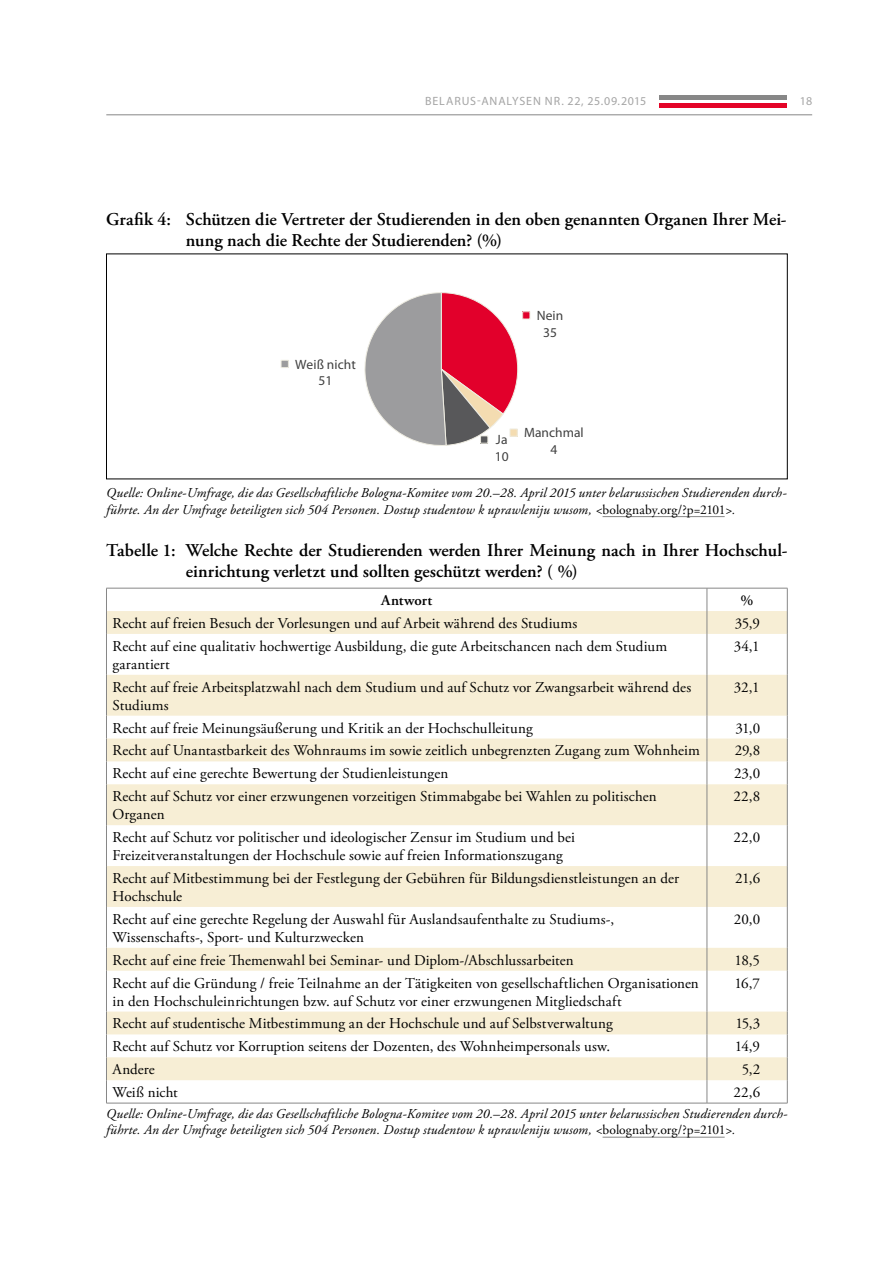
<style>
.page{position:relative;width:893px;height:1263px;background:#fff}
.page>*{position:absolute;margin:0;border:0;box-sizing:border-box;transform-origin:0 0}
.t1{font:600 18px/21.6px "Adobe Garamond Pro";letter-spacing:-.005em;color:#000}
.t2{font:15px/18px "Adobe Garamond Pro";letter-spacing:.01em;color:#000}
.t3{font:600 15px "Adobe Garamond Pro";letter-spacing:.015em;color:#000}
.t4{font:italic 13.5px/16.2px "Adobe Garamond Pro";letter-spacing:.01em;color:#000}
.t5{font:13.5px/16.4px "Myriad Pro";letter-spacing:.005em;color:#404040;text-align:center}
.t6{font:12px "Myriad Pro";letter-spacing:.07em;color:#a5a5a5}
.s1{font-style:normal}
</style>
<div class="page">
<div style="left:659px;top:103px;width:128px;height:5px;background:#e40428"></div>
<hr style="left:659px;top:96px;width:128px;height:4px;background:#878787">
<hr style="left:106px;top:114px;width:706px;height:1px;background:#878787">
<svg style="left:364px;top:292px;width:154px;height:154px"></svg>
<div style="left:523px;top:312px;width:7px;height:7px;background:#e2002b"></div>
<div style="left:522px;top:312px;width:8px;height:7px;border:1px solid #eeece1"></div>
<div style="left:510px;top:429px;width:7px;height:7px;background:#f4dcb1"></div>
<div style="left:510px;top:429px;width:7px;height:7px;border:1px solid #eeece1"></div>
<div style="left:481px;top:436px;width:7px;height:7px;background:#58585a"></div>
<div style="left:480px;top:436px;width:8px;height:7px;border:1px solid #eeece1"></div>
<div style="left:281px;top:360px;width:7px;height:8px;background:#9c9c9e"></div>
<div style="left:281px;top:360px;width:8px;height:8px;border:1px solid #eeece1"></div>
<hr style="left:603px;top:516px;width:122px;height:1px;background:#878787">
<hr style="left:603px;top:1137px;width:122px;height:1px;background:#878787">
<svg style="left:107px;top:611px;width:680px;height:469px"></svg>
<svg style="left:707px;top:589px;width:1px;height:45px"></svg>
<hr style="left:707px;top:634px;width:1px;height:41px;background:#878787">
<hr style="left:707px;top:675px;width:1px;height:41px;background:#878787">
<svg style="left:707px;top:716px;width:1px;height:68px"></svg>
<hr style="left:707px;top:784px;width:1px;height:41px;background:#878787">
<hr style="left:707px;top:825px;width:1px;height:41px;background:#878787">
<hr style="left:707px;top:866px;width:1px;height:41px;background:#878787">
<hr style="left:707px;top:907px;width:1px;height:41px;background:#878787">
<svg style="left:707px;top:948px;width:1px;height:23px"></svg>
<hr style="left:707px;top:971px;width:1px;height:40px;background:#878787">
<hr style="left:106px;top:588px;width:601px;height:1px;background:#878787">
<hr style="left:707px;top:588px;width:80px;height:1px;background:#878787">
<svg style="left:106px;top:588px;width:1px;height:46px"></svg>
<svg style="left:787px;top:588px;width:1px;height:46px"></svg>
<hr style="left:106px;top:634px;width:1px;height:41px;background:#878787">
<hr style="left:787px;top:634px;width:1px;height:41px;background:#878787">
<hr style="left:106px;top:675px;width:1px;height:41px;background:#878787">
<hr style="left:787px;top:675px;width:1px;height:41px;background:#878787">
<svg style="left:106px;top:716px;width:1px;height:68px"></svg>
<svg style="left:787px;top:716px;width:1px;height:68px"></svg>
<hr style="left:106px;top:784px;width:1px;height:41px;background:#878787">
<hr style="left:787px;top:784px;width:1px;height:41px;background:#878787">
<hr style="left:106px;top:825px;width:1px;height:41px;background:#878787">
<hr style="left:787px;top:825px;width:1px;height:41px;background:#878787">
<hr style="left:106px;top:866px;width:1px;height:41px;background:#878787">
<hr style="left:787px;top:866px;width:1px;height:41px;background:#878787">
<hr style="left:106px;top:907px;width:1px;height:41px;background:#878787">
<hr style="left:787px;top:907px;width:1px;height:41px;background:#878787">
<svg style="left:106px;top:948px;width:1px;height:23px"></svg>
<svg style="left:787px;top:948px;width:1px;height:23px"></svg>
<hr style="left:106px;top:971px;width:1px;height:40px;background:#878787">
<hr style="left:787px;top:971px;width:1px;height:40px;background:#878787">
<svg style="left:106px;top:1011px;width:1px;height:92px"></svg>
<svg style="left:707px;top:1011px;width:1px;height:92px"></svg>
<svg style="left:787px;top:1011px;width:1px;height:92px"></svg>
<hr style="left:106px;top:1103px;width:601px;height:1px;background:#878787">
<hr style="left:707px;top:1103px;width:80px;height:1px;background:#878787">
<p class="t6" style="left:425px;top:94px;width:223px">BELARUS-ANALYSEN NR. 22, 25.09.2015</p>
<p class="t6" style="left:800px;top:94px;width:14px">18</p>
<p class="t1" style="left:186px;top:208px;width:602px;text-indent:-80px">Grafik 4: Schützen die Vertreter der Studierenden in den oben genannten Organen Ihrer Mei&shy;nung nach die Rechte der Studierenden? (%)</p>
<p class="t5" style="left:295px;top:356px;width:62px">Weiß nicht<br>51</p>
<p class="t5" style="left:537px;top:307px;width:28px">Nein<br>35</p>
<p class="t5" style="left:495px;top:431px;width:15px;text-align:left">Ja<br>10</p>
<p class="t5" style="left:524px;top:424px;width:61px">Manchmal<br>4</p>
<p class="t4" style="left:106px;top:485px;width:682px">Quelle: Online-Umfrage, die das Gesellschaftliche Bologna-Komitee vom 20.–28. April 2015 unter belarussischen Studierenden durch&shy;führte. An der Umfrage beteiligten sich 504 Personen. Dostup studentow k uprawleniju wusom, &lt;<span class="s1">bolognaby.org/?p=2101</span>&gt;.</p>
<p class="t1" style="left:186px;top:539px;width:602px;text-indent:-80px">Tabelle 1: Welche Rechte der Studierenden werden Ihrer Meinung nach in Ihrer Hochschul&shy;einrichtung verletzt und sollten geschützt werden? ( %)</p>
<p class="t3" style="left:381px;top:592px;width:53px">Antwort</p>
<p class="t3" style="left:741px;top:592px;width:15px">%</p>
<p class="t2" style="left:112px;top:615px;width:466px">Recht auf freien Besuch der Vorlesungen und auf Arbeit während des Studiums</p>
<p class="t2" style="left:735px;top:615px;width:27px">35,9</p>
<p class="t2" style="left:112px;top:637px;width:556px">Recht auf eine qualitativ hochwertige Ausbildung, die gute Arbeitschancen nach dem Studium garantiert</p>
<p class="t2" style="left:734px;top:637px;width:27px">34,1</p>
<p class="t2" style="left:112px;top:678px;width:580px">Recht auf freie Arbeitsplatzwahl nach dem Studium und auf Schutz vor Zwangsarbeit während des<br>Studiums</p>
<p class="t2" style="left:734px;top:678px;width:27px">32,1</p>
<p class="t2" style="left:112px;top:719px;width:422px">Recht auf freie Meinungsäußerung und Kritik an der Hochschulleitung</p>
<p class="t2" style="left:735px;top:719px;width:26px">31,0</p>
<p class="t2" style="left:112px;top:742px;width:589px">Recht auf Unantastbarkeit des Wohnraums im sowie zeitlich unbegrenzten Zugang zum Wohnheim</p>
<p class="t2" style="left:735px;top:742px;width:27px">29,8</p>
<p class="t2" style="left:112px;top:765px;width:337px">Recht auf eine gerechte Bewertung der Studienleistungen</p>
<p class="t2" style="left:734px;top:765px;width:28px">23,0</p>
<p class="t2" style="left:112px;top:788px;width:546px">Recht auf Schutz vor einer erzwungenen vorzeitigen Stimmabgabe bei Wahlen zu politischen<br>Organen</p>
<p class="t2" style="left:733px;top:788px;width:28px">22,8</p>
<p class="t2" style="left:112px;top:829px;width:464px">Recht auf Schutz vor politischer und ideologischer Zensur im Studium und bei<br>Freizeitveranstaltungen der Hochschule sowie auf freien Informationszugang</p>
<p class="t2" style="left:733px;top:829px;width:28px">22,0</p>
<p class="t2" style="left:112px;top:870px;width:568px">Recht auf Mitbestimmung bei der Festlegung der Gebühren für Bildungsdienstleistungen an der<br>Hochschule</p>
<p class="t2" style="left:735px;top:870px;width:27px">21,6</p>
<p class="t2" style="left:112px;top:910px;width:503px">Recht auf eine gerechte Regelung der Auswahl für Auslandsaufenthalte zu Studiums-,<br>Wissenschafts-, Sport- und Kulturzwecken</p>
<p class="t2" style="left:734px;top:910px;width:28px">20,0</p>
<p class="t2" style="left:112px;top:951px;width:463px">Recht auf eine freie Themenwahl bei Seminar- und Diplom-/Abschlussarbeiten</p>
<p class="t2" style="left:735px;top:951px;width:27px">18,5</p>
<p class="t2" style="left:112px;top:974px;width:588px">Recht auf die Gründung / freie Teilnahme an der Tätigkeiten von gesellschaftlichen Organisationen in den Hochschuleinrichtungen bzw. auf Schutz vor einer erzwungenen Mitgliedschaft</p>
<p class="t2" style="left:734px;top:974px;width:27px">16,7</p>
<p class="t2" style="left:112px;top:1015px;width:502px">Recht auf studentische Mitbestimmung an der Hochschule und auf Selbstverwaltung</p>
<p class="t2" style="left:735px;top:1015px;width:26px">15,3</p>
<p class="t2" style="left:112px;top:1038px;width:499px">Recht auf Schutz vor Korruption seitens der Dozenten, des Wohnheimpersonals usw.</p>
<p class="t2" style="left:735px;top:1038px;width:27px">14,9</p>
<p class="t2" style="left:112px;top:1061px;width:44px">Andere</p>
<p class="t2" style="left:742px;top:1061px;width:20px">5,2</p>
<p class="t2" style="left:112px;top:1084px;width:67px">Weiß nicht</p>
<p class="t2" style="left:733px;top:1084px;width:28px">22,6</p>
<p class="t4" style="left:106px;top:1106px;width:683px">Quelle: Online-Umfrage, die das Gesellschaftliche Bologna-Komitee vom 20.–28. April 2015 unter belarussischen Studierenden durch&shy;führte. An der Umfrage beteiligten sich 504 Personen. Dostup studentow k uprawleniju wusom, &lt;<span class="s1">bolognaby.org/?p=2101</span>&gt;.</p>
</div>
